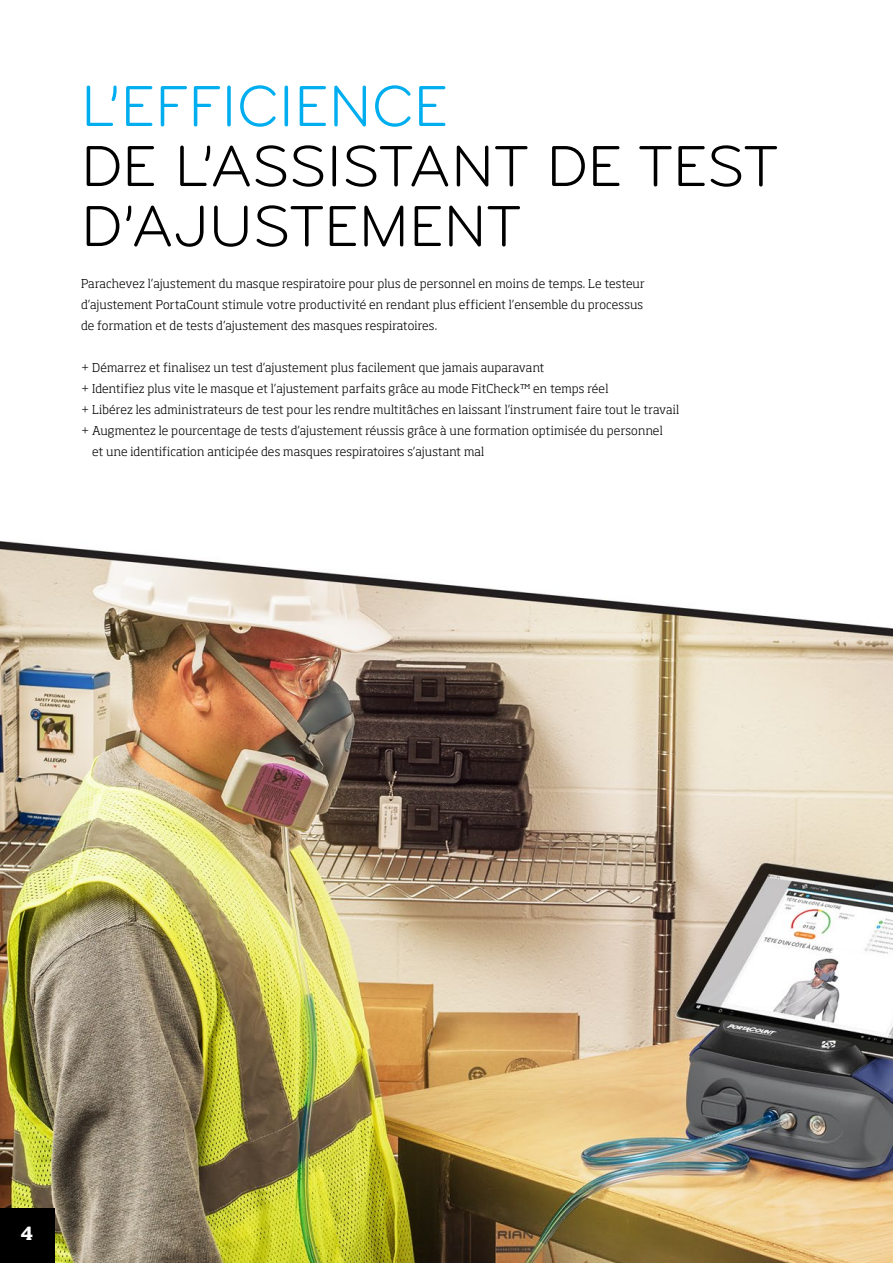
<style>
.page{position:relative;width:893px;height:1263px;background:#fff}
.page>*{position:absolute;margin:0;border:0;box-sizing:border-box;transform-origin:0 0}
.t1{font:60px/60px "Bryant";color:#000}
.t2{font:60px "Bryant";color:#00aeef}
.t3{font:700 18px "Soho Std";color:#fff}
.t4{font:300 12px/21px "Soho Std";letter-spacing:.01em;color:#000}
</style>
<div class="page">
<img style="left:0;top:541px;width:893px;height:722px">
<div style="left:0;top:1209px;width:54px;height:54px;background:#000"></div>
<h1 class="t2" style="left:81px;top:70px;width:369px">L’EFFICIENCE</h1>
<h1 class="t1" style="left:81px;top:137px;width:699px">DE L’ASSISTANT DE TEST<br>D’AJUSTEMENT</h1>
<p class="t4" style="left:81px;top:273px;width:565px">Parachevez l’ajustement du masque respiratoire pour plus de personnel en moins de temps. Le testeur d’ajustement PortaCount stimule votre productivité en rendant plus efficient l’ensemble du processus de formation et de tests d’ajustement des masques respiratoires.</p>
<p class="t4" style="left:81px;top:357px;width:465px">+ Démarrez et finalisez un test d’ajustement plus facilement que jamais auparavant</p>
<p class="t4" style="left:81px;top:378px;width:529px">+ Identifiez plus vite le masque et l’ajustement parfaits grâce au mode FitCheck™ en temps réel</p>
<p class="t4" style="left:81px;top:399px;width:600px">+ Libérez les administrateurs de test pour les rendre multitâches en laissant l’instrument faire tout le travail</p>
<p class="t4" style="left:81px;top:420px;width:583px">+ Augmentez le pourcentage de tests d’ajustement réussis grâce à une formation optimisée du personnel</p>
<p class="t4" style="left:92px;top:441px;width:394px">et une identification anticipée des masques respiratoires s’ajustant mal</p>
<h2 class="t3" style="left:21px;top:1222px;width:14px">4</h2>
</div>
